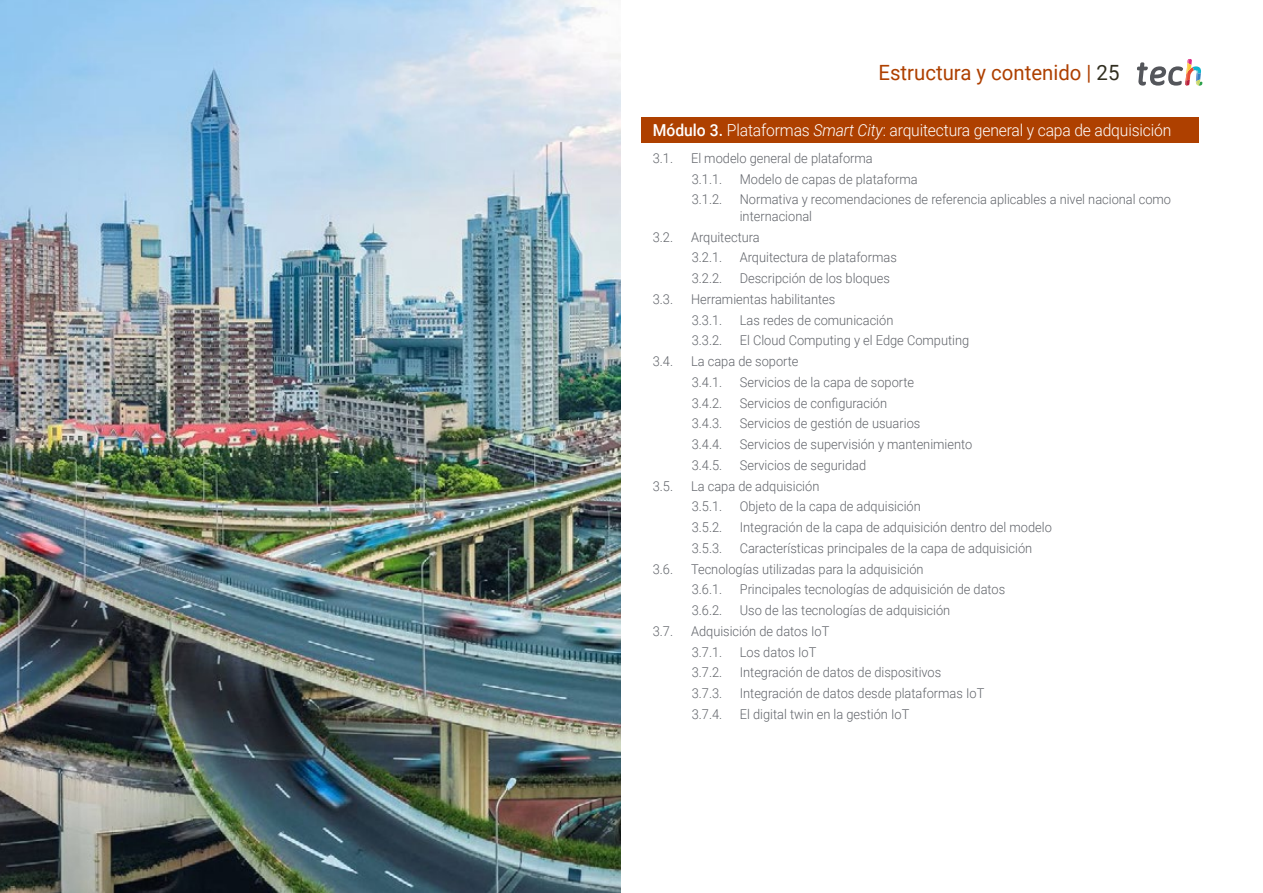
<style>
.page{position:relative;width:1263px;height:893px;background:#fff}
.page>*{position:absolute;margin:0;border:0;box-sizing:border-box;transform-origin:0 0}
.t1{font:21px "Roboto";color:#ae4000}
.t2{font:300 16.5px "Roboto";letter-spacing:-.01em;color:#fff;scale:.95 1}
.t3{font:300 13.5px/20.7px "Roboto";color:#61646a;scale:.95 1}
.s1{color:#312e20}
.s2{font-weight:500}
.s3{font-style:italic}
</style>
<div class="page">
<svg style="left:1137px;top:59px;width:65px;height:27px"></svg>
<img style="left:0;top:0;width:621px;height:893px">
<div style="left:642px;top:117px;width:557px;height:25px;background:#ae4000"></div>
<h1 class="t1" style="left:878px;top:57px;width:242px">Estructura y contenido | <span class="s1">25</span></h1>
<p class="t2" style="left:653px;top:118px;width:547px"><span class="s2">Módulo 3.</span> Plataformas <span class="s3">Smart City</span>: arquitectura general y capa de adquisición</p>
<p class="t3" style="left:653px;top:147px;width:23px">3.1.</p>
<p class="t3" style="left:691px;top:147px;width:193px">El modelo general de plataforma<br>3.1.1.</p>
<p class="t3" style="left:740px;top:168px;width:189px">Modelo de capas de plataforma</p>
<p class="t3" style="left:692px;top:189px;width:34px">3.1.2.</p>
<p class="t3" style="left:740px;top:191px;width:456px;line-height:16.5px">Normativa y recomendaciones de referencia aplicables a nivel nacional como internacional</p>
<p class="t3" style="left:653px;top:226px;width:23px">3.2.</p>
<p class="t3" style="left:691px;top:226px;width:74px">Arquitectura<br>3.2.1.</p>
<p class="t3" style="left:740px;top:247px;width:167px">Arquitectura de plataformas</p>
<p class="t3" style="left:692px;top:268px;width:34px">3.2.2.</p>
<p class="t3" style="left:740px;top:268px;width:160px">Descripción de los bloques</p>
<p class="t3" style="left:653px;top:288px;width:23px">3.3.</p>
<p class="t3" style="left:691px;top:288px;width:153px">Herramientas habilitantes<br>3.3.1.</p>
<p class="t3" style="left:740px;top:309px;width:163px">Las redes de comunicación</p>
<p class="t3" style="left:692px;top:330px;width:34px">3.3.2.</p>
<p class="t3" style="left:740px;top:330px;width:243px">El Cloud Computing y el Edge Computing</p>
<p class="t3" style="left:653px;top:351px;width:23px">3.4.</p>
<p class="t3" style="left:691px;top:351px;width:115px">La capa de soporte<br>3.4.1.</p>
<p class="t3" style="left:740px;top:371px;width:185px">Servicios de la capa de soporte</p>
<p class="t3" style="left:692px;top:392px;width:34px">3.4.2.</p>
<p class="t3" style="left:740px;top:392px;width:157px">Servicios de configuración</p>
<p class="t3" style="left:692px;top:413px;width:34px">3.4.3.</p>
<p class="t3" style="left:740px;top:413px;width:192px">Servicios de gestión de usuarios</p>
<p class="t3" style="left:692px;top:434px;width:34px">3.4.4.</p>
<p class="t3" style="left:740px;top:434px;width:246px">Servicios de supervisión y mantenimiento</p>
<p class="t3" style="left:692px;top:454px;width:34px">3.4.5.</p>
<p class="t3" style="left:740px;top:454px;width:135px">Servicios de seguridad</p>
<p class="t3" style="left:653px;top:475px;width:23px">3.5.</p>
<p class="t3" style="left:691px;top:475px;width:137px">La capa de adquisición<br>3.5.1.</p>
<p class="t3" style="left:740px;top:496px;width:192px">Objeto de la capa de adquisición</p>
<p class="t3" style="left:692px;top:517px;width:34px">3.5.2.</p>
<p class="t3" style="left:740px;top:517px;width:330px">Integración de la capa de adquisición dentro del modelo</p>
<p class="t3" style="left:692px;top:537px;width:34px">3.5.3.</p>
<p class="t3" style="left:740px;top:537px;width:309px">Características principales de la capa de adquisición</p>
<p class="t3" style="left:653px;top:558px;width:23px">3.6.</p>
<p class="t3" style="left:691px;top:558px;width:246px">Tecnologías utilizadas para la adquisición<br>3.6.1.</p>
<p class="t3" style="left:740px;top:579px;width:281px">Principales tecnologías de adquisición de datos</p>
<p class="t3" style="left:692px;top:600px;width:34px">3.6.2.</p>
<p class="t3" style="left:740px;top:600px;width:223px">Uso de las tecnologías de adquisición</p>
<p class="t3" style="left:653px;top:620px;width:23px">3.7.</p>
<p class="t3" style="left:691px;top:620px;width:147px">Adquisición de datos IoT<br>3.7.1.</p>
<p class="t3" style="left:740px;top:641px;width:82px">Los datos IoT</p>
<p class="t3" style="left:692px;top:662px;width:34px">3.7.2.</p>
<p class="t3" style="left:740px;top:662px;width:214px">Integración de datos de dispositivos</p>
<p class="t3" style="left:692px;top:683px;width:34px">3.7.3.</p>
<p class="t3" style="left:740px;top:683px;width:259px">Integración de datos desde plataformas IoT</p>
<p class="t3" style="left:692px;top:703px;width:34px">3.7.4.</p>
<p class="t3" style="left:740px;top:703px;width:180px">El digital twin en la gestión IoT</p>
</div>
